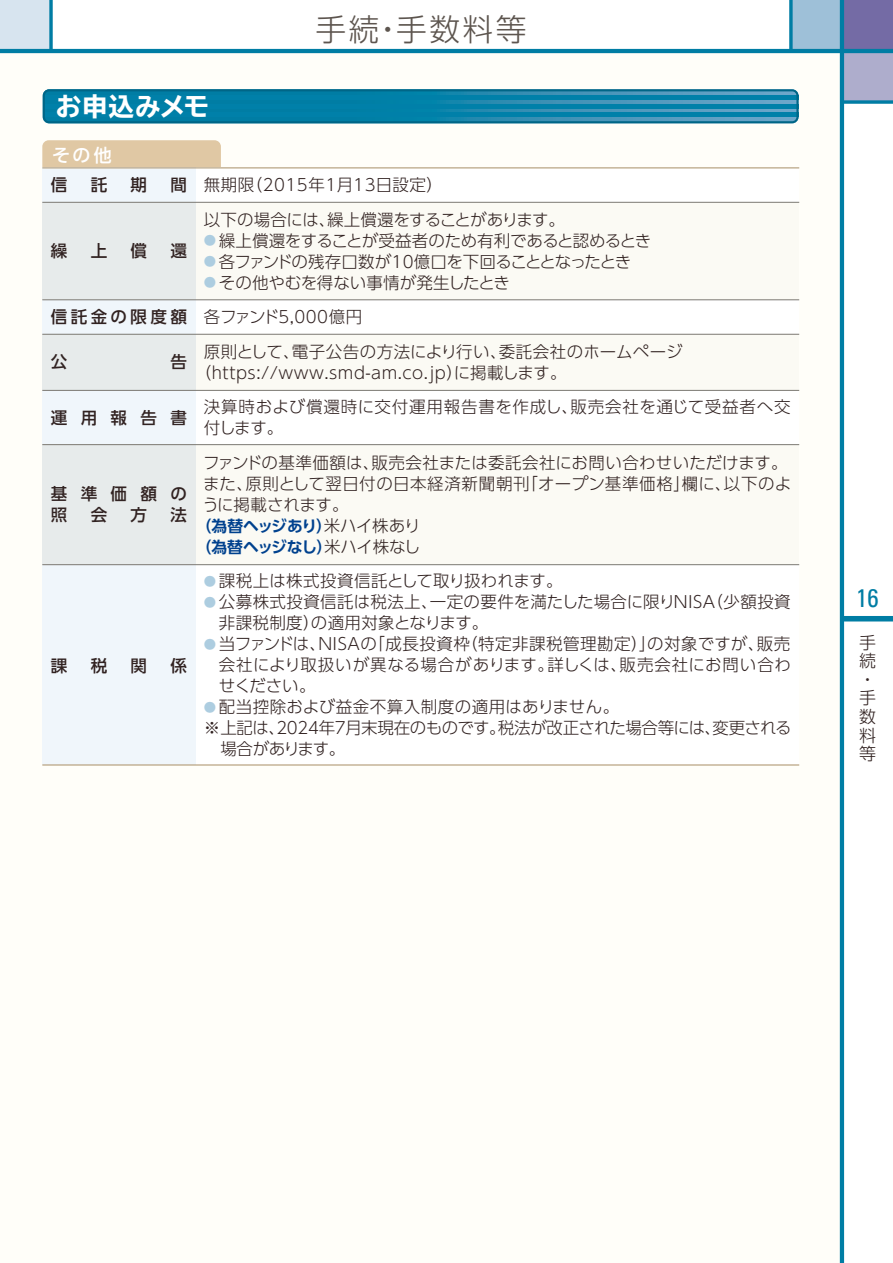
<style>
.page{position:relative;width:893px;height:1263px;background:#fff}
.page>*{position:absolute;margin:0;border:0;box-sizing:border-box;transform-origin:0 0}
.t1{font:30.75px "UD Shin Go Pro Light 90 pv RKSJ H";letter-spacing:.08em;color:#5d554f}
.t2{font:25.5px "TBUD Go Std Ex Bold 90 pv RKSJ H";letter-spacing:.03em;color:#fff}
.t3{font:condensed 25.5px "Univers";color:#007da4}
.t4{font:18px "UD Shin Go Pro Medium 90 pv RKSJ H";color:#fff}
.t5{font:16.95px/18.6px "UD Shin Go Pro Light 90 pv RKSJ H";color:#312221}
.t6{font:16.5px/34.5px "UD Shin Go Pro Light 90 pv RKSJ H";letter-spacing:.01em;color:#312221}
.t7{font:16.5px/34.5px "UD Shin Go Pro Light 90 pv RKSJ H";letter-spacing:.03em;color:#312221}
.t8{font:16.5px "UD Shin Go Pro Light 90 pv RKSJ H";letter-spacing:-.02em;color:#312221}
.t9{font:16.5px/21px "UD Shin Go Pro Medium 90 pv RKSJ H";letter-spacing:.81em;color:#312221}
.t10{font:16.5px "UD Shin Go Pro Light 90 pv RKSJ H";letter-spacing:-.015em;color:#312221}
.t11{font:16.5px "UD Shin Go Pro Light 90 pv RKSJ H";letter-spacing:-.035em;color:#312221}
.t12{font:16.5px "UD Shin Go Pro Light 90 pv RKSJ H";letter-spacing:-.045em;color:#312221}
.t13{font:16.5px "UD Shin Go Pro Medium 90 pv RKSJ H";letter-spacing:.21em;color:#312221}
.t14{font:15.75px/21px "UD Shin Go Pro De Bold 90 pv RKSJ H";letter-spacing:-.035em;color:#00418e}
.s1{font-size:12.3px;color:#adcde0}
.s2{font-family:"UD Shin Go Pro Light 90 pv RKSJ H";font-size:16.5px;color:#312221}
</style>
<div class="page">
<div style="left:842px;top:0;width:51px;height:51px;background:#746ba5"></div>
<div style="left:0;top:0;width:51px;height:51px;background:#d7e4ef"></div>
<div style="left:842px;top:51px;width:51px;height:51px;background:#aeadcc"></div>
<div style="left:791px;top:0;width:51px;height:51px;background:#9ec0d8"></div>
<svg style="left:49px;top:0;width:4px;height:49px"></svg>
<div style="left:0;top:51px;width:842px;height:1212px;background:#fffef9"></div>
<div style="left:842px;top:616px;width:51px;height:5px;background:#007da4"></div>
<hr style="left:840px;top:0;width:4px;height:1263px;background:#007da4">
<hr style="left:0;top:49px;width:893px;height:4px;background:#007da4">
<svg style="left:844px;top:100px;width:49px;height:4px"></svg>
<svg style="left:789px;top:0;width:4px;height:49px"></svg>
<svg style="left:43px;top:89px;width:755px;height:34px;background:#0f81a7"></svg>
<div style="left:42px;top:140px;width:179px;height:34px;background:#e0c8a4;border-radius:6px"></div>
<div style="left:195px;top:168px;width:604px;height:597px;background:#fff"></div>
<div style="left:42px;top:168px;width:153px;height:597px;background:#f0f6fb"></div>
<div style="left:195px;top:202px;width:604px;height:98px;background:#fbfaf4"></div>
<div style="left:42px;top:202px;width:153px;height:98px;background:#e7ebeb"></div>
<div style="left:195px;top:334px;width:604px;height:56px;background:#fbfaf4"></div>
<div style="left:42px;top:334px;width:153px;height:56px;background:#e7ebeb"></div>
<div style="left:195px;top:445px;width:604px;height:120px;background:#fbfaf4"></div>
<div style="left:42px;top:445px;width:153px;height:120px;background:#e7ebeb"></div>
<hr style="left:42px;top:167px;width:757px;height:1px;background:#ac936c">
<hr style="left:42px;top:202px;width:757px;height:1px;background:#7c7973">
<hr style="left:42px;top:300px;width:757px;height:1px;background:#7c7973">
<hr style="left:42px;top:334px;width:757px;height:1px;background:#7c7973">
<hr style="left:42px;top:390px;width:757px;height:1px;background:#7c7973">
<hr style="left:42px;top:444px;width:757px;height:1px;background:#7c7973">
<hr style="left:42px;top:564px;width:757px;height:1px;background:#7c7973">
<hr style="left:42px;top:764px;width:757px;height:1px;background:#ac936c">
<h1 class="t1" style="left:315px;top:18px;width:213px">手続・手数料等</h1>
<h2 class="t2" style="left:56px;top:97px;width:155px">お申込みメモ</h2>
<p class="t4" style="left:52px;top:148px;width:61px">その他</p>
<p class="t9" style="left:51px;top:177px;width:18px">信</p>
<p class="t9" style="left:91px;top:177px;width:18px">託</p>
<p class="t9" style="left:131px;top:177px;width:18px">期</p>
<p class="t9" style="left:170px;top:177px;width:18px">間</p>
<p class="t6" style="left:204px;top:170px;width:363px">無期限（2015年1月13日設定）<br>以下の場合には、繰上償還をすることがあります。</p>
<p class="t10" style="left:204px;top:234px;width:449px"><span class="s1">●</span> 繰上償還をすることが受益者のため有利であると認めるとき</p>
<p class="t11" style="left:204px;top:255px;width:429px"><span class="s1">●</span> 各ファンドの残存口数が10億口を下回ることとなったとき</p>
<p class="t6" style="left:204px;top:268px;width:480px"><span class="s1">●</span> その他やむを得ない事情が発生したとき<br>各ファンド5,000億円<br>原則として、電子公告の方法により行い、委託会社のホームページ</p>
<p class="t7" style="left:204px;top:358px;width:588px;text-indent:-9px">（https://www.smd-am.co.jp）に掲載します。<br>決算時および償還時に交付運用報告書を作成し、販売会社を通じて受益者へ交</p>
<p class="t6" style="left:203px;top:413px;width:586px">付します。<br>ファンドの基準価額は、販売会社または委託会社にお問い合わせいただけます。</p>
<p class="t6" style="left:202px;top:475px;width:590px;line-height:21px">また、原則として翌日付の日本経済新聞朝刊「オープン基準価格」欄に、以下のように掲載されます。</p>
<p class="t14" style="left:196px;top:518px;width:226px">（為替ヘッジあり）<span class="s2">米ハイ株あり</span>（為替ヘッジなし）<span class="s2">米ハイ株なし</span></p>
<p class="t6" style="left:204px;top:566px;width:360px"><span class="s1">●</span> 課税上は株式投資信託として取り扱われます。</p>
<p class="t6" style="left:219px;top:594px;width:573px;line-height:21px;text-indent:-15px"><span class="s1">●</span> 公募株式投資信託は税法上、一定の要件を満たした場合に限りNISA（少額投資非課税制度）の適用対象となります。</p>
<p class="t6" style="left:219px;top:636px;width:574px;line-height:21px;text-align:justify;text-indent:-15px"><span class="s1">●</span> 当ファンドは、NISAの「成長投資枠（特定非課税管理勘定）」の対象ですが、販売会社により取扱いが異なる場合があります。詳しくは、販売会社にお問い合わせください。</p>
<p class="t7" style="left:204px;top:692px;width:417px"><span class="s1">●</span> 配当控除および益金不算入制度の適用はありません。</p>
<p class="t8" style="left:204px;top:722px;width:589px">※上記は、2024年7月末現在のものです。税法が改正された場合等には、変更される</p>
<p class="t12" style="left:220px;top:743px;width:126px">場合があります。</p>
<p class="t9" style="left:51px;top:243px;width:18px">繰</p>
<p class="t9" style="left:91px;top:243px;width:18px">上</p>
<p class="t9" style="left:131px;top:243px;width:18px">償</p>
<p class="t9" style="left:170px;top:243px;width:18px">還</p>
<p class="t13" style="left:51px;top:311px;width:138px">信託金の限度額</p>
<p class="t9" style="left:51px;top:354px;width:18px">公</p>
<p class="t9" style="left:170px;top:354px;width:18px">告</p>
<p class="t9" style="left:51px;top:409px;width:138px">運用報告書</p>
<p class="t9" style="left:51px;top:486px;width:138px">基準価額の照</p>
<p class="t9" style="left:91px;top:507px;width:18px">会</p>
<p class="t9" style="left:131px;top:507px;width:18px">方</p>
<p class="t9" style="left:170px;top:507px;width:18px">法</p>
<p class="t9" style="left:51px;top:657px;width:18px">課</p>
<p class="t9" style="left:91px;top:657px;width:18px">税</p>
<p class="t9" style="left:131px;top:657px;width:18px">関</p>
<p class="t9" style="left:170px;top:657px;width:18px">係</p>
<h2 class="t3" style="left:856px;top:582px;width:24px">16</h2>
<p class="t5" style="left:859px;top:635px;width:18px">手続・手数料等</p>
</div>
